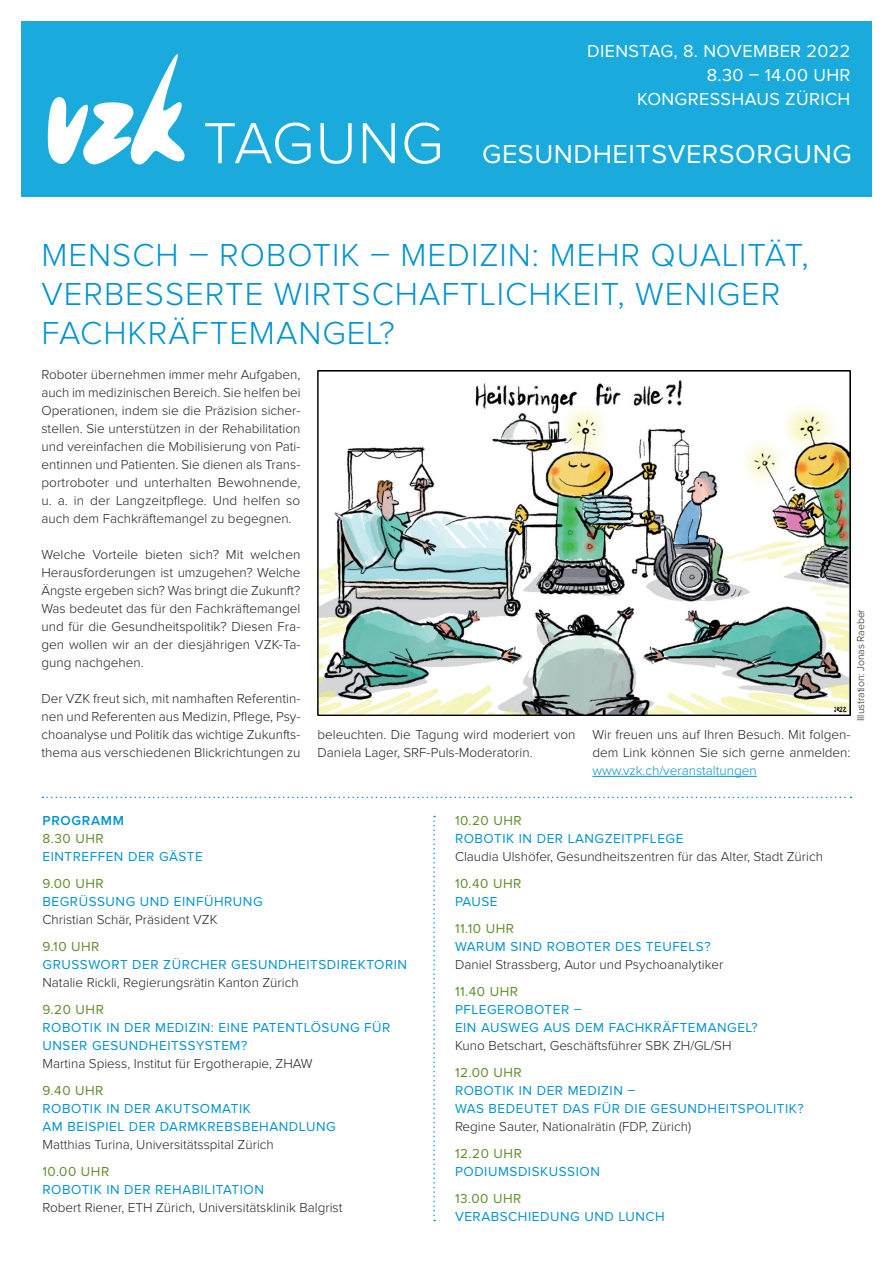
<style>
.page{position:relative;width:893px;height:1263px;background:#fff}
.page>*{position:absolute;margin:0;border:0;box-sizing:border-box;transform-origin:0 0}
.t1{font:300 60px "Proxima Nova";letter-spacing:.02em;color:#fff}
.t2{font:300 33px/39px "Proxima Nova";letter-spacing:.03em;color:#0093d0}
.t3{font:27px "Proxima Nova";letter-spacing:.02em;color:#fff}
.t4{font:18px/24px "Proxima Nova";letter-spacing:.02em;color:#fff;text-align:right}
.t5{font:300 13.5px/18px "Proxima Nova";color:#231f20;text-align:justify}
.t6{font:13.5px/18px "Proxima Nova";letter-spacing:.04em;color:#0093d0}
.t7{font:13.5px "Proxima Nova";letter-spacing:.04em;color:#5f8d2a}
.t8{font:300 13.5px "Proxima Nova";color:#0093d0}
.t9{font:600 13.5px "Proxima Nova";letter-spacing:.05em;color:#0093d0}
.t10{font:300 10.5px "Proxima Nova";letter-spacing:-.005em;color:#231f20}
</style>
<div class="page">
<div style="left:21px;top:21px;width:851px;height:175px;background:#1baadc"></div>
<svg style="left:48px;top:54px;width:137px;height:111px"></svg>
<img style="left:317px;top:371px;width:533px;height:344px">
<svg style="left:43px;top:796px;width:808px;height:2px"></svg>
<svg style="left:433px;top:816px;width:2px;height:405px"></svg>
<hr style="left:592px;top:776px;width:165px;height:1px;background:#0093d0">
<h1 class="t1" style="left:203px;top:110px;width:242px">TAGUNG</h1>
<h3 class="t4" style="left:587px;top:39px;width:265px">DIENSTAG, 8. NOVEMBER 2022<br>8.30 – 14.00 UHR<br>KONGRESSHAUS ZÜRICH</h3>
<h3 class="t3" style="left:482px;top:138px;width:371px">GESUNDHEITSVERSORGUNG</h3>
<h2 class="t2" style="left:41px;top:237px;width:769px">MENSCH – ROBOTIK – MEDIZIN: MEHR QUALITÄT,<br>VERBESSERTE WIRTSCHAFTLICHKEIT, WENIGER<br>FACHKRÄFTEMANGEL?</h2>
<p class="t5" style="left:41px;top:365px;width:261px">Roboter übernehmen immer mehr Aufgaben, auch im medizinischen Bereich. Sie helfen bei Operationen, indem sie die Präzision sicher&shy;stellen. Sie unterstützen in der Rehabilitation und vereinfachen die Mobilisierung von Pati&shy;entinnen und Patienten. Sie dienen als Trans&shy;portroboter und unterhalten Bewohnende, u. a. in der Langzeitpflege. Und helfen so auch dem Fachkräftemangel zu begegnen.</p>
<p class="t5" style="left:41px;top:545px;width:261px">Welche Vorteile bieten sich? Mit welchen Herausforderungen ist umzugehen? Welche Ängste ergeben sich? Was bringt die Zukunft?<br>Was bedeutet das für den Fachkräftemangel und für die Gesundheitspolitik? Diesen Fra&shy;gen wollen wir an der diesjährigen VZK-Ta&shy;gung nachgehen.</p>
<p class="t5" style="left:41px;top:689px;width:261px">Der VZK freut sich, mit namhaften Referentin&shy;nen und Referenten aus Medizin, Pflege, Psy&shy;choanalyse und Politik das wichtige Zukunfts&shy;thema aus verschiedenen Blickrichtungen zu</p>
<p class="t10" style="left:855px;top:721px;width:113px;rotate:-90deg">Illustration: Jonas Raeber</p>
<p class="t5" style="left:592px;top:725px;width:259px">Wir freuen uns auf Ihren Besuch. Mit folgen&shy;dem Link können Sie sich gerne anmelden:</p>
<p class="t8" style="left:592px;top:762px;width:166px">www.vzk.ch/veranstaltungen</p>
<p class="t5" style="left:317px;top:725px;width:259px">beleuchten. Die Tagung wird moderiert von<br>Daniela Lager, SRF-Puls-Moderatorin.</p>
<p class="t9" style="left:43px;top:810px;width:83px">PROGRAMM</p>
<p class="t7" style="left:43px;top:831px;width:63px">8.30 UHR</p>
<p class="t6" style="left:43px;top:848px;width:162px">EINTREFFEN DER GÄSTE</p>
<p class="t7" style="left:43px;top:876px;width:63px">9.00 UHR</p>
<p class="t6" style="left:43px;top:893px;width:222px">BEGRÜSSUNG UND EINFÜHRUNG</p>
<p class="t5" style="left:43px;top:911px;width:177px">Christian Schär, Präsident VZK</p>
<p class="t7" style="left:43px;top:939px;width:58px">9.10 UHR</p>
<p class="t6" style="left:43px;top:956px;width:366px">GRUSSWORT DER ZÜRCHER GESUNDHEITSDIREKTORIN</p>
<p class="t5" style="left:43px;top:974px;width:258px">Natalie Rickli, Regierungsrätin Kanton Zürich</p>
<p class="t7" style="left:43px;top:1002px;width:63px">9.20 UHR</p>
<p class="t6" style="left:43px;top:1019px;width:349px">ROBOTIK IN DER MEDIZIN: EINE PATENTLÖSUNG FÜR<br>UNSER GESUNDHEITSSYSTEM?</p>
<p class="t5" style="left:43px;top:1055px;width:272px">Martina Spiess, Institut für Ergotherapie, ZHAW</p>
<p class="t7" style="left:43px;top:1083px;width:62px">9.40 UHR</p>
<p class="t6" style="left:43px;top:1100px;width:295px">ROBOTIK IN DER AKUTSOMATIK<br>AM BEISPIEL DER DARMKREBSBEHANDLUNG</p>
<p class="t5" style="left:43px;top:1136px;width:233px">Matthias Turina, Universitätsspital Zürich</p>
<p class="t7" style="left:43px;top:1164px;width:68px">10.00 UHR</p>
<p class="t6" style="left:43px;top:1181px;width:223px">ROBOTIK IN DER REHABILITATION</p>
<p class="t5" style="left:43px;top:1199px;width:301px">Robert Riener, ETH Zürich, Universitätsklinik Balgrist</p>
<p class="t7" style="left:455px;top:813px;width:68px">10.20 UHR</p>
<p class="t6" style="left:455px;top:830px;width:230px">ROBOTIK IN DER LANGZEITPFLEGE</p>
<p class="t5" style="left:455px;top:848px;width:369px">Claudia Ulshöfer, Gesundheitszentren für das Alter, Stadt Zürich</p>
<p class="t7" style="left:455px;top:876px;width:68px">10.40 UHR</p>
<p class="t6" style="left:455px;top:893px;width:44px">PAUSE</p>
<p class="t7" style="left:455px;top:921px;width:61px">11.10 UHR</p>
<p class="t6" style="left:455px;top:938px;width:257px">WARUM SIND ROBOTER DES TEUFELS?</p>
<p class="t5" style="left:455px;top:956px;width:270px">Daniel Strassberg, Autor und Psychoanalytiker</p>
<p class="t7" style="left:455px;top:984px;width:65px">11.40 UHR</p>
<p class="t6" style="left:455px;top:1001px;width:304px">PFLEGEROBOTER –<br>EIN AUSWEG AUS DEM FACHKRÄFTEMANGEL?</p>
<p class="t5" style="left:455px;top:1037px;width:278px">Kuno Betschart, Geschäftsführer SBK ZH/GL/SH</p>
<p class="t7" style="left:455px;top:1065px;width:68px">12.00 UHR</p>
<p class="t6" style="left:455px;top:1082px;width:350px">ROBOTIK IN DER MEDIZIN –<br>WAS BEDEUTET DAS FÜR DIE GESUNDHEITSPOLITIK?</p>
<p class="t5" style="left:455px;top:1118px;width:238px">Regine Sauter, Nationalrätin (FDP, Zürich)</p>
<p class="t7" style="left:455px;top:1146px;width:68px">12.20 UHR</p>
<p class="t6" style="left:455px;top:1163px;width:146px">PODIUMSDISKUSSION</p>
<p class="t7" style="left:455px;top:1191px;width:68px">13.00 UHR</p>
<p class="t6" style="left:455px;top:1208px;width:211px">VERABSCHIEDUNG UND LUNCH</p>
</div>
